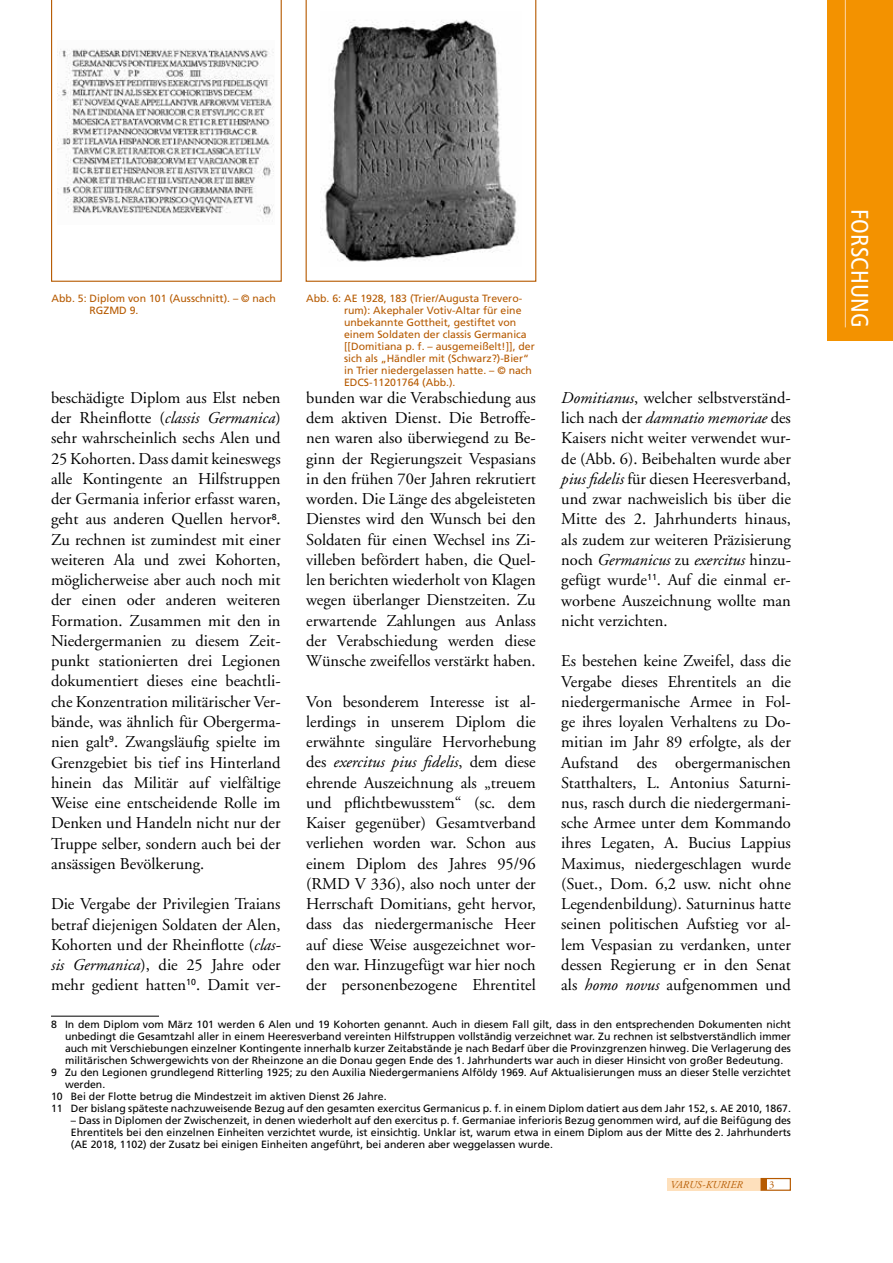
<style>
.page{position:relative;width:893px;height:1263px;background:#fff}
.page>*{position:absolute;margin:0;border:0;box-sizing:border-box;transform-origin:0 0}
.t1{font:condensed 24px "Frutiger";color:#fff}
.t2{font:16.5px/20.2px "Adobe Garamond";color:#000;text-align:justify}
.t3{font:10.5px/12px "Frutiger";color:#000;text-align:justify}
.t4{font:10.5px/12px "Frutiger";color:#b65a00}
.t5{font:italic 10.5px "Adobe Garamond";letter-spacing:.02em;color:#b65a00}
.t6{font:10.5px "Adobe Garamond";color:#b65a00}
.s1{font-style:italic}
</style>
<div class="page">
<div style="left:668px;top:1178px;width:93px;height:13px;background:#fee0bc"></div>
<div style="left:761px;top:1178px;width:30px;height:13px;border:1px solid #b65a00"></div>
<div style="left:761px;top:1178px;width:5px;height:12px;background:#b65a00"></div>
<div style="left:827px;top:0;width:66px;height:340px;background:#f39200"></div>
<hr style="left:845px;top:0;width:1px;height:327px;background:#fccb8e">
<svg style="left:51px;top:0;width:231px;height:282px"></svg>
<svg style="left:306px;top:0;width:230px;height:282px"></svg>
<hr style="left:51px;top:1016px;width:108px;height:1px;background:#000">
<p class="t4" style="left:90px;top:292px;width:188px;text-indent:-38px">Abb. 5: Diplom von 101 (Ausschnitt). – © nach<br>RGZMD 9.</p>
<p class="t4" style="left:344px;top:292px;width:192px;text-indent:-38px">Abb. 6: AE 1928, 183 (Trier/Augusta Trevero&shy;rum): Akephaler Votiv-Altar für eine unbekannte Gottheit, gestiftet von einem Soldaten der classis Germanica [[Domitiana p. f. – ausgemeißelt!]], der sich als „Händler mit (Schwarz?)-Bier“ in Trier niedergelassen hatte. – © nach EDCS-11201764 (Abb.).</p>
<p class="t2" style="left:51px;top:388px;width:231px">beschädigte Diplom aus Elst neben der Rheinflotte (<span class="s1">classis Germanica</span>) sehr wahrscheinlich sechs Alen und 25 Kohorten. Dass damit keineswegs alle Kontingente an Hilfstruppen der Germania inferior erfasst waren, geht aus anderen Quellen hervor<sup>8</sup>.<br>Zu rechnen ist zumindest mit einer weiteren Ala und zwei Kohorten, möglicherweise aber auch noch mit der einen oder anderen weiteren Formation. Zusammen mit den in Niedergermanien zu diesem Zeit&shy;punkt stationierten drei Legionen dokumentiert dieses eine beachtli&shy;che Konzentration militärischer Ver&shy;bände, was ähnlich für Obergerma&shy;nien galt<sup>9</sup>. Zwangsläufig spielte im Grenzgebiet bis tief ins Hinterland hinein das Militär auf vielfältige Weise eine entscheidende Rolle im Denken und Handeln nicht nur der Truppe selber, sondern auch bei der ansässigen Bevölkerung.</p>
<p class="t2" style="left:51px;top:894px;width:231px">Die Vergabe der Privilegien Traians betraf diejenigen Soldaten der Alen, Kohorten und der Rheinflotte (<span class="s1">clas&shy;sis Germanica</span>), die 25 Jahre oder mehr gedient hatten<sup>10</sup>. Damit ver-</p>
<p class="t3" style="left:51px;top:1018px;width:741px">8 In dem Diplom vom März 101 werden 6 Alen und 19 Kohorten genannt. Auch in diesem Fall gilt, dass in den entsprechenden Dokumenten nicht</p>
<p class="t3" style="left:65px;top:1030px;width:727px">unbedingt die Gesamtzahl aller in einem Heeresverband vereinten Hilfstruppen vollständig verzeichnet war. Zu rechnen ist selbstverständlich immer</p>
<p class="t3" style="left:65px;top:1042px;width:727px">auch mit Verschiebungen einzelner Kontingente innerhalb kurzer Zeitabstände je nach Bedarf über die Provinzgrenzen hinweg. Die Verlagerung des</p>
<p class="t3" style="left:65px;top:1054px;width:720px">militärischen Schwergewichts von der Rheinzone an die Donau gegen Ende des 1. Jahrhunderts war auch in dieser Hinsicht von großer Bedeutung.</p>
<p class="t3" style="left:51px;top:1066px;width:741px">9 Zu den Legionen grundlegend Ritterling 1925; zu den Auxilia Niedergermaniens Alföldy 1969. Auf Aktualisierungen muss an dieser Stelle verzichtet</p>
<p class="t3" style="left:65px;top:1078px;width:42px">werden.</p>
<p class="t3" style="left:51px;top:1090px;width:337px">10 Bei der Flotte betrug die Mindestzeit im aktiven Dienst 26 Jahre.</p>
<p class="t3" style="left:51px;top:1102px;width:741px">11 Der bislang späteste nachzuweisende Bezug auf den gesamten exercitus Germanicus p. f. in einem Diplom datiert aus dem Jahr 152, s. AE 2010, 1867.</p>
<p class="t3" style="left:71px;top:1114px;width:722px">– Dass in Diplomen der Zwischenzeit, in denen wiederholt auf den exercitus p. f. Germaniae inferioris Bezug genommen wird, auf die Beifügung des Ehrentitels bei den einzelnen Einheiten verzichtet wurde, ist einsichtig. Unklar ist, warum etwa in einem Diplom aus der Mitte des 2. Jahrhunderts (AE 2018, 1102) der Zusatz bei einigen Einheiten angeführt, bei anderen aber weggelassen wurde.</p>
<p class="t2" style="left:561px;top:388px;width:231px"><span class="s1">Domitianus</span>, welcher selbstverständ&shy;lich nach der <span class="s1">damnatio memoriae</span> des Kaisers nicht weiter verwendet wur&shy;de (Abb. 6). Beibehalten wurde aber <span class="s1">pius fidelis</span> für diesen Heeresverband, und zwar nachweislich bis über die Mitte des 2. Jahrhunderts hinaus, als zudem zur weiteren Präzisierung noch <span class="s1">Germanicus</span> zu <span class="s1">exercitus</span> hinzu&shy;gefügt wurde<sup>11</sup>. Auf die einmal er&shy;worbene Auszeichnung wollte man nicht verzichten.</p>
<p class="t2" style="left:561px;top:651px;width:231px">Es bestehen keine Zweifel, dass die Vergabe dieses Ehrentitels an die niedergermanische Armee in Fol&shy;ge ihres loyalen Verhaltens zu Do&shy;mitian im Jahr 89 erfolgte, als der Aufstand des obergermanischen Statthalters, L. Antonius Saturni&shy;nus, rasch durch die niedergermani&shy;sche Armee unter dem Kommando ihres Legaten, A. Bucius Lappius Maximus, niedergeschlagen wurde (Suet., Dom. 6,2 usw. nicht ohne Legendenbildung). Saturninus hatte seinen politischen Aufstieg vor al&shy;lem Vespasian zu verdanken, unter dessen Regierung er in den Senat als <span class="s1">homo novus</span> aufgenommen und</p>
<p class="t2" style="left:306px;top:388px;width:231px">bunden war die Verabschiedung aus dem aktiven Dienst. Die Betroffe&shy;nen waren also überwiegend zu Be&shy;ginn der Regierungszeit Vespasians in den frühen 70er Jahren rekrutiert worden. Die Länge des abgeleisteten Dienstes wird den Wunsch bei den Soldaten für einen Wechsel ins Zi&shy;villeben befördert haben, die Quel&shy;len berichten wiederholt von Klagen wegen überlanger Dienstzeiten. Zu erwartende Zahlungen aus Anlass der Verabschiedung werden diese Wünsche zweifellos verstärkt haben.</p>
<p class="t2" style="left:306px;top:692px;width:231px">Von besonderem Interesse ist al&shy;lerdings in unserem Diplom die erwähnte singuläre Hervorhebung des <span class="s1">exercitus pius fidelis</span>, dem diese ehrende Auszeichnung als „treuem und pflichtbewusstem“ (sc. dem Kaiser gegenüber) Gesamtverband verliehen worden war. Schon aus einem Diplom des Jahres 95/96 (RMD V 336), also noch unter der Herrschaft Domitians, geht hervor, dass das niedergermanische Heer auf diese Weise ausgezeichnet wor&shy;den war. Hinzugefügt war hier noch der personenbezogene Ehrentitel</p>
<p class="t5" style="left:670px;top:1178px;width:74px">VARUS-KURIER</p>
<p class="t6" style="left:769px;top:1179px;width:7px">3</p>
<h1 class="t1" style="left:874px;top:209px;width:120px;rotate:90deg">FORSCHUNG</h1>
</div>
